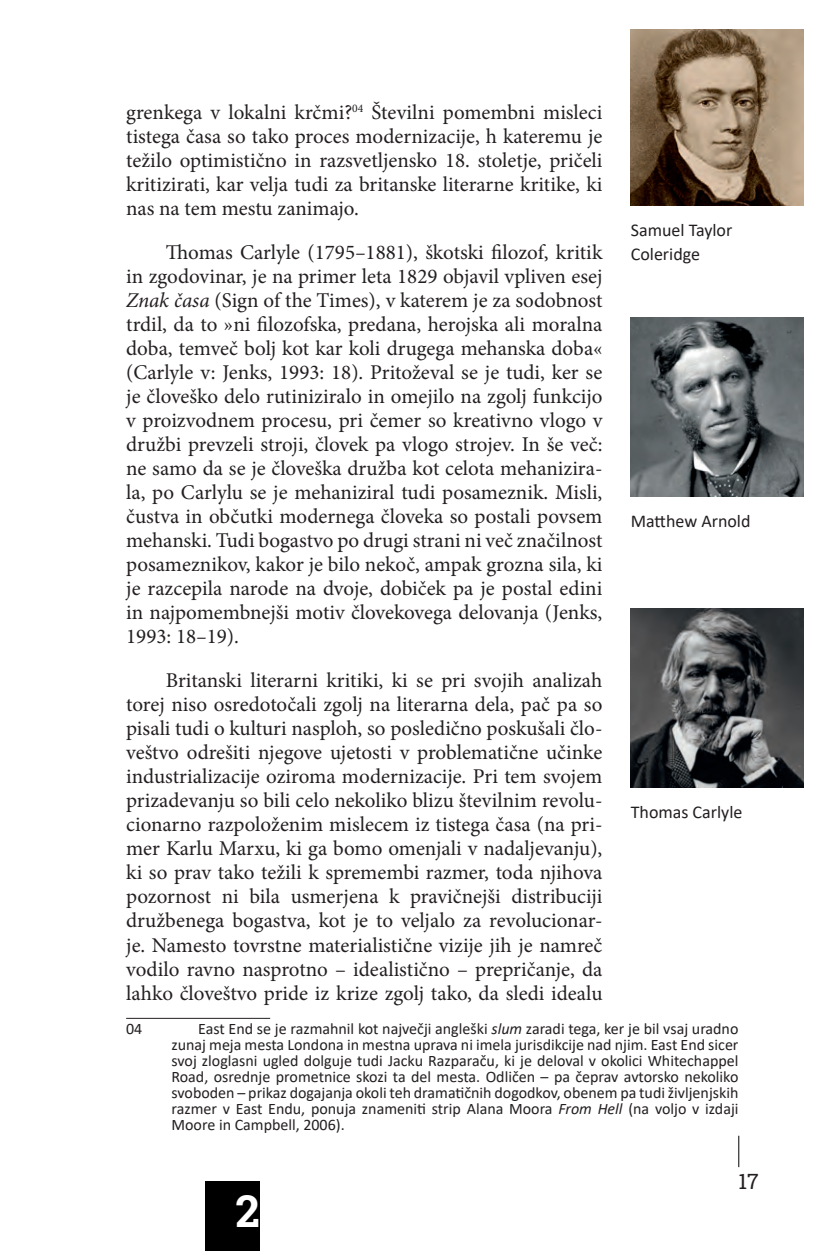
<style>
.page{position:relative;width:825px;height:1251px;background:#fff}
.page>*{position:absolute;margin:0;border:0;box-sizing:border-box;transform-origin:0 0}
.t1{font:700 44px "Roboto Slab";color:#fff}
.tekoci{font:21px/24px "Minion Pro";color:#231f20;text-align:justify}
.tekoci-2{font:21px "Roboto Slab";color:#231f20}
.opis_slike{font:18px/24px "Calibri";color:#231f20}
.t2{font:16px/16px "Calibri";color:#231f20;text-align:justify}
.s1{font-style:italic}
</style>
<div class="page">
<hr style="left:738px;top:1135px;width:1px;height:31px;background:#000">
<div style="left:205px;top:1180px;width:55px;height:70px;background:#000"></div>
<hr style="left:126px;top:1017px;width:144px;height:1px;background:#231f20">
<img style="left:631px;top:30px;width:173px;height:176px">
<img style="left:631px;top:317px;width:173px;height:179px">
<img style="left:631px;top:608px;width:173px;height:179px">
<p class="tekoci" style="left:126px;top:100px;width:478px">grenkega v lokalni krčmi?<sup>04</sup> Številni pomembni misleci tistega časa so tako proces modernizacije, h kateremu je težilo optimistično in razsvetljensko 18. stoletje, pričeli kritizirati, kar velja tudi za britanske literarne kritike, ki nas na tem mestu zanimajo.</p>
<p class="tekoci" style="left:126px;top:240px;width:478px;text-indent:40px">Thomas Carlyle (1795<span class="s1">–</span>1881), škotski filozof, kritik in zgodovinar, je na primer leta 1829 objavil vpliven esej <span class="s1">Znak časa</span> (Sign of the Times), v katerem je za sodobnost trdil, da to »ni filozofska, predana, herojska ali moralna doba, temveč bolj kot kar koli drugega mehanska doba« (Carlyle v: Jenks, 1993: 18). Pritoževal se je tudi, ker se je človeško delo rutiniziralo in omejilo na zgolj funkcijo v proizvodnem procesu, pri čemer so kreativno vlogo v družbi prevzeli stroji, človek pa vlogo strojev. In še več: ne samo da se je človeška družba kot celota mehanizira&shy;la, po Carlylu se je mehaniziral tudi posameznik. Misli, čustva in občutki modernega človeka so postali povsem mehanski. Tudi bogastvo po drugi strani ni več značilnost posameznikov, kakor je bilo nekoč, ampak grozna sila, ki je razcepila narode na dvoje, dobiček pa je postal edini in najpomembnejši motiv človekovega delovanja (Jenks, 1993: 18<span class="s1">–</span>19).</p>
<p class="tekoci" style="left:126px;top:668px;width:478px;text-indent:40px">Britanski literarni kritiki, ki se pri svojih analizah torej niso osredotočali zgolj na literarna dela, pač pa so pisali tudi o kulturi nasploh, so posledično poskušali člo&shy;veštvo odrešiti njegove ujetosti v problematične učinke industrializacije oziroma modernizacije. Pri tem svojem prizadevanju so bili celo nekoliko blizu številnim revolu&shy;cionarno razpoloženim mislecem iz tistega časa (na pri&shy;mer Karlu Marxu, ki ga bomo omenjali v nadaljevanju), ki so prav tako težili k spremembi razmer, toda njihova pozornost ni bila usmerjena k pravičnejši distribuciji družbenega bogastva, kot je to veljalo za revolucionar&shy;je. Namesto tovrstne materialistične vizije jih je namreč vodilo ravno nasprotno – idealistično – prepričanje, da lahko človeštvo pride iz krize zgolj tako, da sledi idealu</p>
<p class="t2" style="left:126px;top:1020px;width:18px">04</p>
<p class="t2" style="left:171px;top:1020px;width:568px;text-indent:27px">East End se je razmahnil kot največji angleški <span class="s1">slum</span> zaradi tega, ker je bil vsaj uradno zunaj meja mesta Londona in mestna uprava ni imela jurisdikcije nad njim. East End sicer svoj zloglasni ugled dolguje tudi Jacku Razparaču, ki je deloval v okolici Whitechappel Road, osrednje prometnice skozi ta del mesta. Odličen – pa čeprav avtorsko nekoliko svoboden – prikaz dogajanja okoli teh dramatičnih dogodkov, obenem pa tudi življenjskih razmer v East Endu, ponuja znameniti strip Alana Moora <span class="s1">From Hell</span> (na voljo v izdaji Moore in Campbell, 2006).</p>
<p class="opis_slike" style="left:631px;top:218px;width:103px">Samuel Taylor<br>Coleridge</p>
<p class="opis_slike" style="left:631px;top:508px;width:121px">Matthew Arnold</p>
<p class="opis_slike" style="left:631px;top:799px;width:113px">Thomas Carlyle</p>
<h1 class="t1" style="left:236px;top:1180px;width:26px">2</h1>
<p class="tekoci-2" style="left:738px;top:1166px;width:22px">17</p>
</div>
